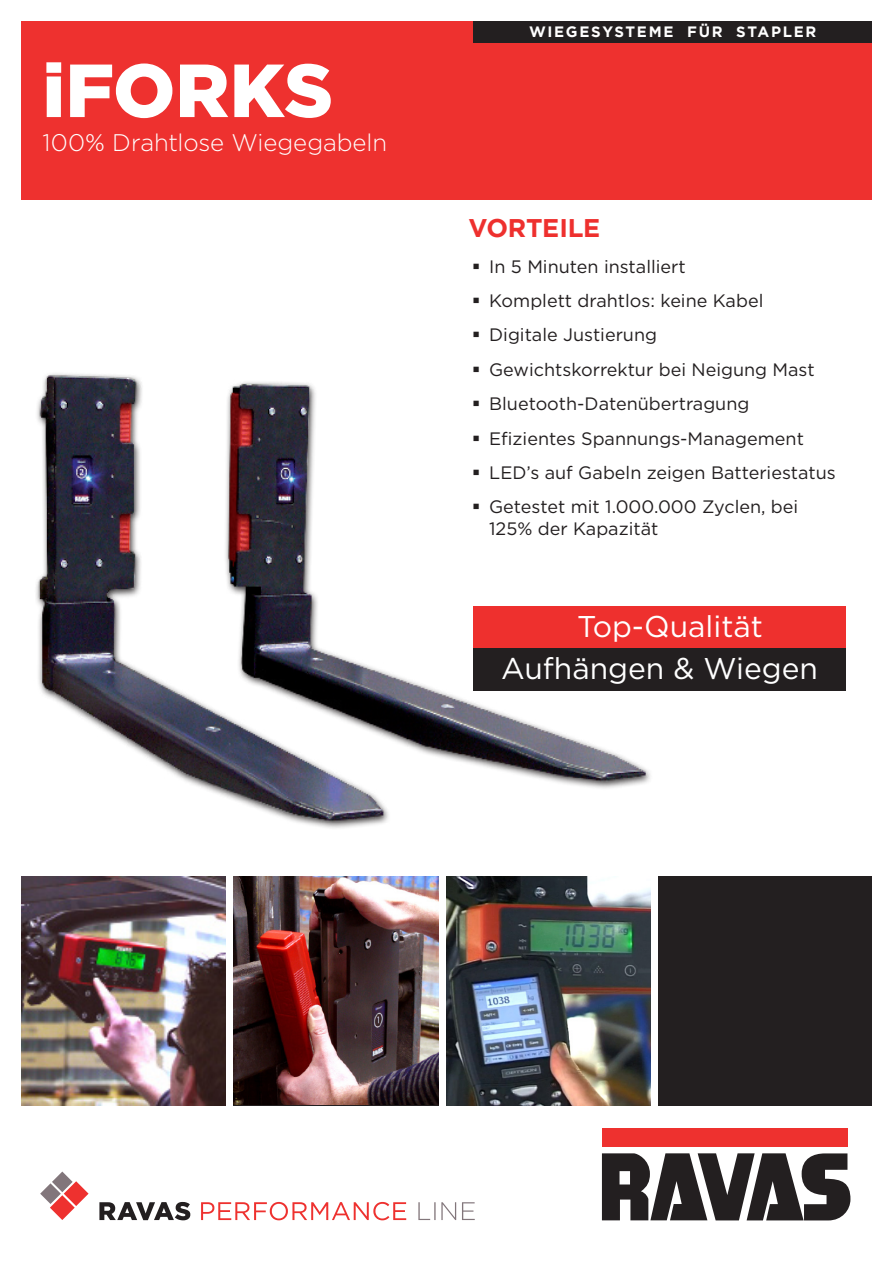
<style>
.page{position:relative;width:893px;height:1263px;background:#fff}
.page>*{position:absolute;margin:0;border:0;box-sizing:border-box;transform-origin:0 0}
.t1{font:900 75px "Gotham";color:#fff}
.t2{font:30px "Gotham";color:#fff}
.t3{font:700 25.5px "Gotham";letter-spacing:-.01em;color:#ee302e}
.t4{font:300 24px "Gotham";letter-spacing:-.005em;color:#fff}
.t5{font:18px/21.6px "Gotham";color:#231f20}
.t6{font:700 15px "Gotham";letter-spacing:.11em;color:#fff}
</style>
<div class="page">
<div style="left:21px;top:876px;width:851px;height:230px;background:#231f20"></div>
<div style="left:21px;top:21px;width:851px;height:179px;background:#ee312f"></div>
<img style="left:36px;top:373px;width:614px;height:455px">
<div style="left:473px;top:606px;width:372px;height:42px;background:#ee302e"></div>
<div style="left:473px;top:648px;width:372px;height:43px;background:#231f20"></div>
<div style="left:602px;top:1128px;width:245px;height:19px;background:#ee312f"></div>
<svg style="left:602px;top:1153px;width:248px;height:67px"></svg>
<div style="left:473px;top:21px;width:399px;height:22px;background:#231f20"></div>
<img style="left:446px;top:876px;width:205px;height:230px">
<div style="left:651px;top:876px;width:7px;height:230px;background:#fff"></div>
<img style="left:234px;top:876px;width:205px;height:229px">
<div style="left:439px;top:876px;width:6px;height:230px;background:#fff"></div>
<img style="left:21px;top:876px;width:206px;height:230px">
<div style="left:227px;top:876px;width:6px;height:230px;background:#fff"></div>
<svg style="left:40px;top:1171px;width:49px;height:49px"></svg>
<svg style="left:418px;top:1202px;width:57px;height:18px"></svg>
<svg style="left:201px;top:1202px;width:205px;height:18px"></svg>
<svg style="left:99px;top:1202px;width:91px;height:18px"></svg>
<svg style="left:474px;top:401px;width:5px;height:5px"></svg>
<svg style="left:474px;top:435px;width:5px;height:6px"></svg>
<svg style="left:474px;top:470px;width:5px;height:5px"></svg>
<svg style="left:474px;top:504px;width:5px;height:5px"></svg>
<p class="t1" style="left:43px;top:39px;width:292px">iFORKS</p>
<p class="t4" style="left:43px;top:127px;width:346px">100% Drahtlose Wiegegabeln</p>
<p class="t6" style="left:529px;top:22px;width:289px">WIEGESYSTEME FÜR STAPLER</p>
<p class="t3" style="left:469px;top:211px;width:133px">VORTEILE</p>
<p class="t5" style="left:489px;top:255px;width:198px">In 5 Minuten installiert</p>
<p class="t5" style="left:489px;top:290px;width:276px">Komplett drahtlos: keine Kabel</p>
<p class="t5" style="left:489px;top:324px;width:169px">Digitale Justierung</p>
<p class="t5" style="left:489px;top:358px;width:327px">Gewichtskorrektur bei Neigung Mast</p>
<p class="t5" style="left:489px;top:393px;width:262px">Bluetooth-Datenübertragung</p>
<p class="t5" style="left:489px;top:427px;width:316px">Efizientes Spannungs-Management</p>
<p class="t5" style="left:489px;top:461px;width:348px">LED’s auf Gabeln zeigen Batteriestatus</p>
<p class="t5" style="left:489px;top:496px;width:311px">Getestet mit 1.000.000 Zyclen, bei<br>125% der Kapazität</p>
<p class="t2" style="left:577px;top:607px;width:187px">Top-Qualität</p>
<p class="t2" style="left:501px;top:649px;width:318px">Aufhängen &amp; Wiegen</p>
</div>
